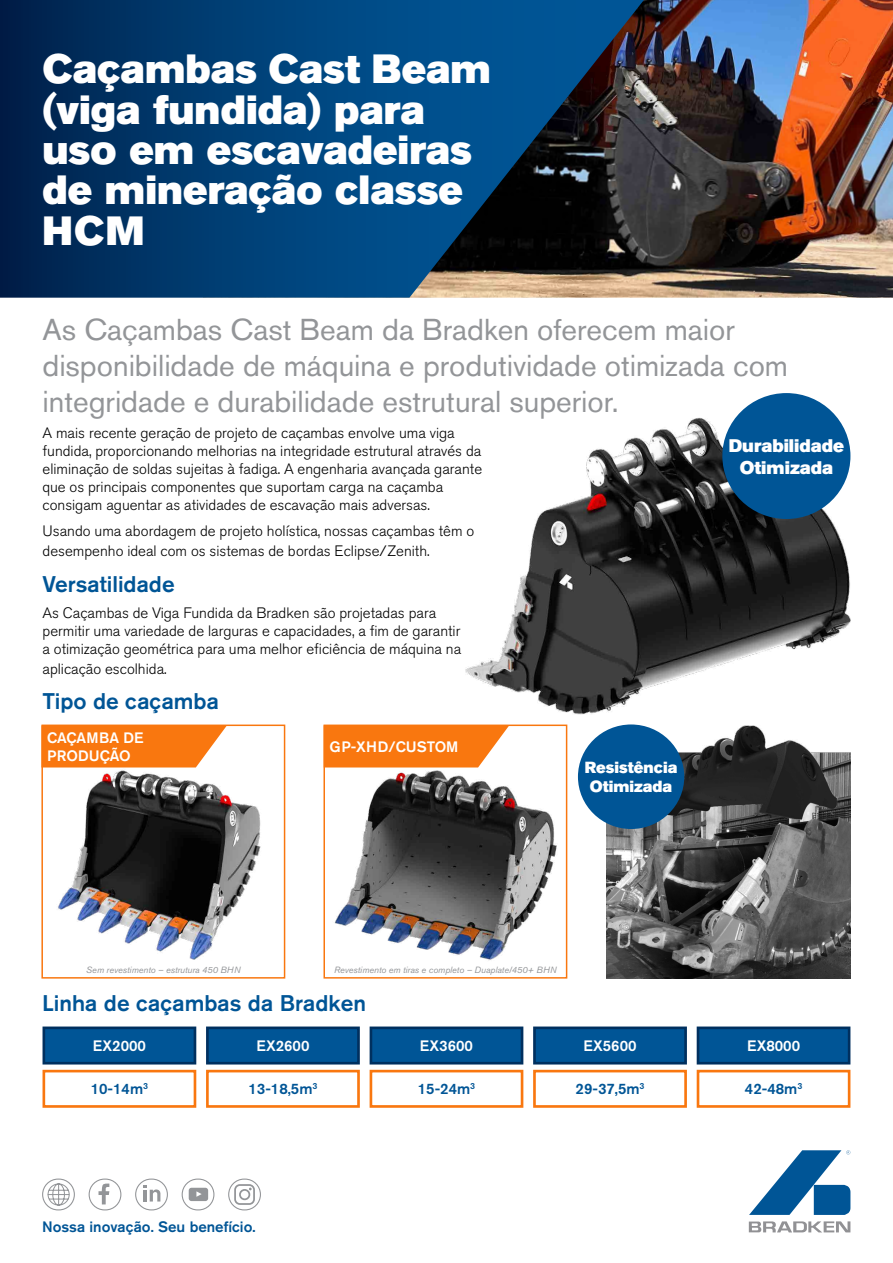
<style>
.page{position:relative;width:893px;height:1263px;background:#fff}
.page>*{position:absolute;margin:0;border:0;box-sizing:border-box;transform-origin:0 0}
.t1{font:40.5px/40.5px "Akzidenz Grotesk BE Super";color:#fff}
.t2{font:30px/36px "Akzidenz Grotesk BE";color:#939598}
.t3{font:500 22.5px "Akzidenz Grotesk BE";color:#005596}
.t4{font:18.15px/21.8px "Akzidenz Grotesk BE Super";color:#fff;text-align:center}
.t5{font:16.05px/19.2px "Akzidenz Grotesk BE Super";color:#fff;text-align:center}
.t6{font:300 15px/18px "Akzidenz Grotesk BE";color:#000}
.t7{font:500 15px "Akzidenz Grotesk BE";color:#005596}
.t8{font:500 15px/18px "Akzidenz Grotesk BE";color:#fff}
.t9{font:italic 9px "Akzidenz Grotesk BE";color:#939598}
</style>
<div class="page">
<img style="left:465px;top:418px;width:385px;height:296px">
<svg style="left:749px;top:1150px;width:101px;height:65px"></svg>
<svg style="left:749px;top:1221px;width:101px;height:11px"></svg>
<div style="left:42px;top:1178px;width:33px;height:32px;border:1px solid #939598;border-radius:15px"></div>
<svg style="left:47px;top:1183px;width:23px;height:23px"></svg>
<div style="left:135px;top:1178px;width:33px;height:32px;border:1px solid #939598;border-radius:15px"></div>
<svg style="left:144px;top:1185px;width:17px;height:16px"></svg>
<div style="left:89px;top:1178px;width:32px;height:32px;border:1px solid #939598;border-radius:15px"></div>
<svg style="left:99px;top:1183px;width:10px;height:21px"></svg>
<div style="left:182px;top:1178px;width:32px;height:32px;border:1px solid #939598;border-radius:15px"></div>
<svg style="left:189px;top:1188px;width:19px;height:13px"></svg>
<div style="left:228px;top:1178px;width:33px;height:32px;border:1px solid #939598;border-radius:15px"></div>
<div style="left:239px;top:1189px;width:11px;height:11px;border:2px solid #939598;border-radius:50%"></div>
<div style="left:234px;top:1184px;width:21px;height:21px;border:2px solid #939598;border-radius:5px"></div>
<img style="left:644px;top:0;width:249px;height:298px">
<svg style="left:0;top:0;width:644px;height:298px;background:#0a3c68"></svg>
<img style="left:43px;top:767px;width:218px;height:193px">
<div style="left:41px;top:724px;width:244px;height:254px;border:1px solid #f9770f"></div>
<svg style="left:41px;top:725px;width:186px;height:42px;background:#f98222"></svg>
<img style="left:325px;top:767px;width:232px;height:194px">
<div style="left:323px;top:724px;width:244px;height:254px;border:1px solid #f9770f"></div>
<svg style="left:324px;top:725px;width:185px;height:42px;background:#f98222"></svg>
<div style="left:722px;top:393px;width:128px;height:126px;background:#005596;border-radius:50%"></div>
<div style="left:43px;top:1026px;width:153px;height:38px;background:#005596;border:3px solid #00305f"></div>
<div style="left:43px;top:1070px;width:153px;height:38px;border:3px solid #f9770f"></div>
<div style="left:206px;top:1026px;width:154px;height:38px;background:#005596;border:3px solid #00305f"></div>
<div style="left:206px;top:1070px;width:154px;height:38px;border:3px solid #f9770f"></div>
<div style="left:370px;top:1026px;width:153px;height:38px;background:#005596;border:3px solid #00305f"></div>
<div style="left:370px;top:1070px;width:153px;height:38px;border:3px solid #f9770f"></div>
<div style="left:533px;top:1026px;width:154px;height:38px;background:#005596;border:3px solid #00305f"></div>
<div style="left:533px;top:1070px;width:154px;height:38px;border:3px solid #f9770f"></div>
<div style="left:697px;top:1026px;width:153px;height:38px;background:#005596;border:3px solid #00305f"></div>
<div style="left:697px;top:1070px;width:153px;height:38px;border:3px solid #f9770f"></div>
<img style="left:606px;top:725px;width:244px;height:253px">
<div style="left:578px;top:724px;width:106px;height:105px;background:#005596;border-radius:50%"></div>
<h1 class="t1" style="left:43px;top:49px;width:450px">Caçambas Cast Beam (viga fundida) para uso em escavadeiras de mineração classe<br>HCM</h1>
<h2 class="t2" style="left:43px;top:311px;width:747px">As Caçambas Cast Beam da Bradken oferecem maior disponibilidade de máquina e produtividade otimizada com integridade e durabilidade estrutural superior.</h2>
<p class="t6" style="left:43px;top:424px;width:441px">A mais recente geração de projeto de caçambas envolve uma viga fundida, proporcionando melhorias na integridade estrutural através da eliminação de soldas sujeitas à fadiga. A engenharia avançada garante que os principais componentes que suportam carga na caçamba consigam aguentar as atividades de escavação mais adversas.</p>
<p class="t6" style="left:43px;top:521px;width:433px;line-height:19.8px">Usando uma abordagem de projeto holística, nossas caçambas têm o desempenho ideal com os sistemas de bordas Eclipse/Zenith.</p>
<h3 class="t3" style="left:43px;top:570px;width:134px">Versatilidade</h3>
<p class="t6" style="left:43px;top:604px;width:420px">As Caçambas de Viga Fundida da Bradken são projetadas para permitir uma variedade de larguras e capacidades, a fim de garantir a otimização geométrica para uma melhor eficiência de máquina na</p>
<p class="t6" style="left:43px;top:660px;width:126px">aplicação escolhida.</p>
<h3 class="t3" style="left:43px;top:688px;width:178px">Tipo de caçamba</h3>
<p class="t4" style="left:729px;top:435px;width:117px">Durabilidade<br>Otimizada</p>
<p class="t8" style="left:47px;top:728px;width:98px">CAÇAMBA DE<br>PRODUÇÃO</p>
<p class="t8" style="left:329px;top:737px;width:131px">GP-XHD/CUSTOM</p>
<p class="t5" style="left:585px;top:758px;width:94px">Resistência<br>Otimizada</p>
<p class="t9" style="left:86px;top:964px;width:156px">Sem revestimento – estrutura 450 BHN</p>
<p class="t9" style="left:334px;top:964px;width:224px">Revestimento em tiras e completo – Duaplate/450+ BHN</p>
<h3 class="t3" style="left:42px;top:989px;width:325px">Linha de caçambas da Bradken</h3>
<p class="t8" style="left:93px;top:1036px;width:55px">EX2000</p>
<p class="t7" style="left:91px;top:1080px;width:59px">10-14m<sup>3</sup></p>
<p class="t8" style="left:256px;top:1036px;width:55px">EX2600</p>
<p class="t7" style="left:248px;top:1080px;width:70px">13-18,5m<sup>3</sup></p>
<p class="t8" style="left:420px;top:1036px;width:55px">EX3600</p>
<p class="t7" style="left:418px;top:1080px;width:59px">15-24m<sup>3</sup></p>
<p class="t8" style="left:583px;top:1036px;width:55px">EX5600</p>
<p class="t7" style="left:576px;top:1080px;width:70px">29-37,5m<sup>3</sup></p>
<p class="t7" style="left:42px;top:1218px;width:215px">Nossa inovação. Seu benefício.</p>
<p class="t8" style="left:747px;top:1036px;width:55px">EX8000</p>
<p class="t7" style="left:745px;top:1080px;width:59px">42-48m<sup>3</sup></p>
</div>
